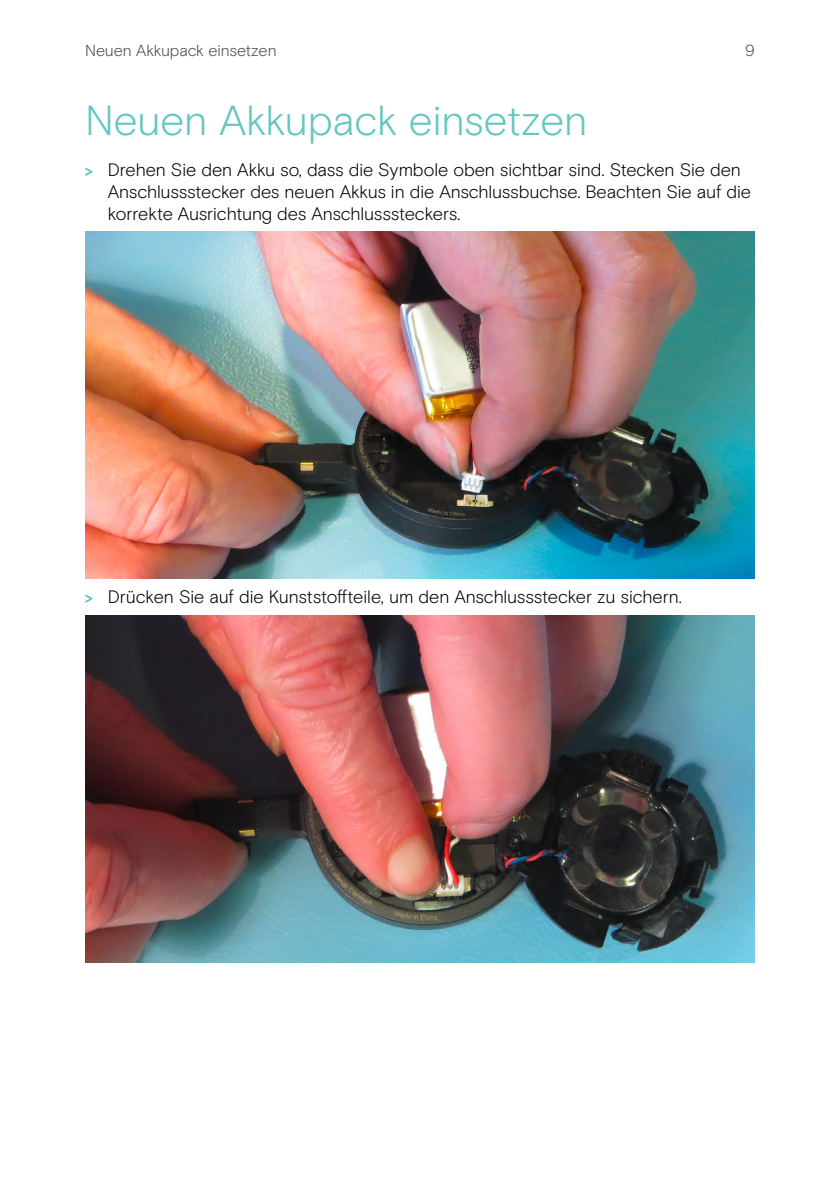
<style>
.page{position:relative;width:840px;height:1191px;background:#fff}
.page>*{position:absolute;margin:0;border:0;box-sizing:border-box;transform-origin:0 0}
.t1{font:300 42px "EPOS Basis";letter-spacing:-.005em;color:#62c6c1}
.t2{font:300 18px/21.6px "EPOS Basis";letter-spacing:-.005em;color:#000}
.t3{font:300 16px "EPOS Basis";letter-spacing:-.005em;color:#4a4a4d}
.s1{font-size:15px;color:#62c6c1}
</style>
<div class="page">
<img style="left:85px;top:232px;width:669px;height:347px">
<img style="left:85px;top:615px;width:669px;height:347px">
<p class="t3" style="left:85px;top:42px;width:193px">Neuen Akkupack einsetzen</p>
<p class="t3" style="left:744px;top:42px;width:11px">9</p>
<h1 class="t1" style="left:85px;top:96px;width:504px">Neuen Akkupack einsetzen</h1>
<p class="t2" style="left:108px;top:159px;width:644px;text-indent:-23px"><span class="s1">&gt;</span> Drehen Sie den Akku so, dass die Symbole oben sichtbar sind. Stecken Sie den<br>Anschlussstecker des neuen Akkus in die Anschlussbuchse. Beachten Sie auf die korrekte Ausrichtung des Anschlusssteckers.</p>
<p class="t2" style="left:85px;top:586px;width:596px"><span class="s1">&gt;</span> Drücken Sie auf die Kunststoffteile, um den Anschlussstecker zu sichern.</p>
</div>
